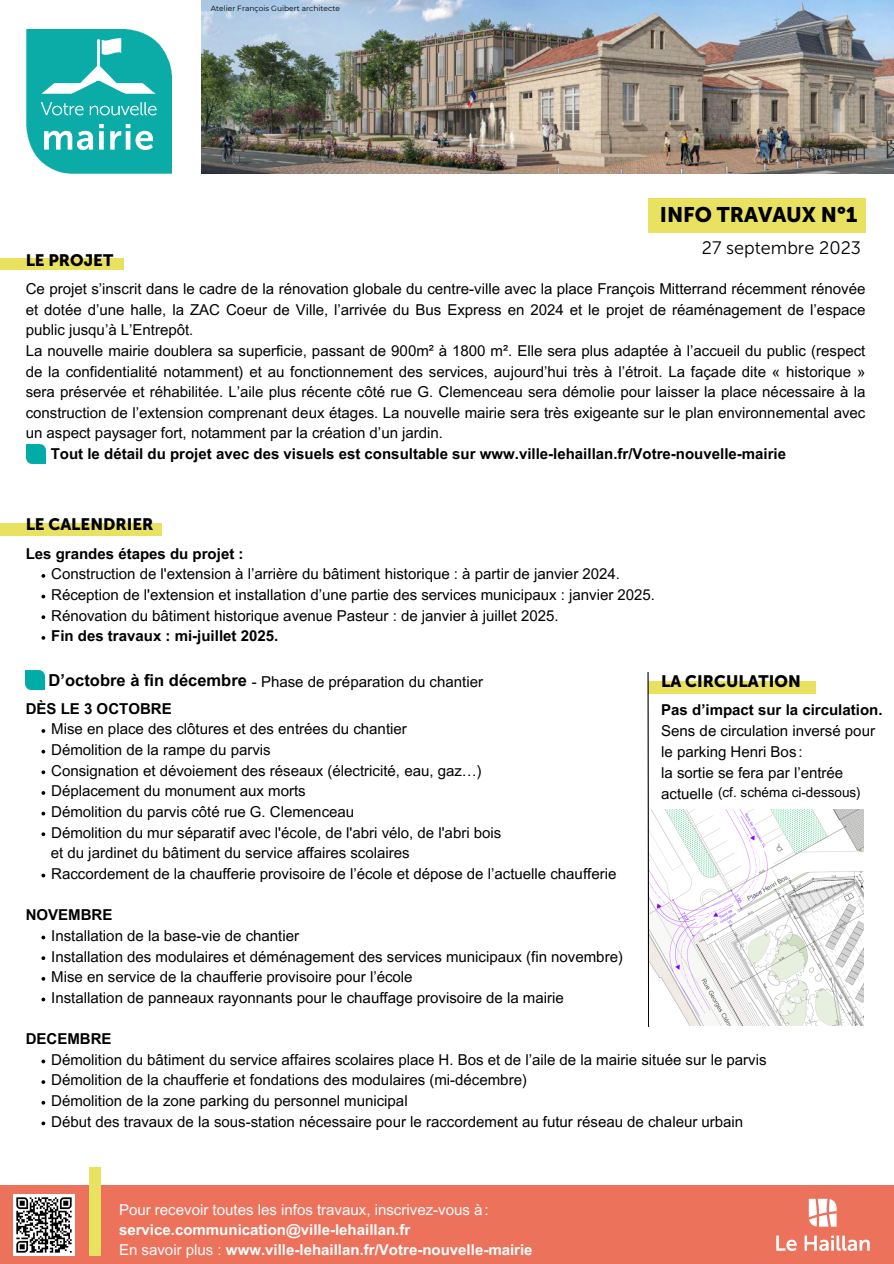
<style>
.page{position:relative;width:894px;height:1264px;background:#fff}
.page>*{position:absolute;margin:0;border:0;box-sizing:border-box;transform-origin:0 0}
.t1{font:21px "Museo Sans 900";color:#000}
.t2{font:18px "Museo Sans 300";color:#000}
.t3{font:16.5px "Museo Sans 900";color:#000}
.t4{font:15px/20.7px "Arial MT Pro";color:#000;text-align:justify}
.t5{font:700 15px "Arial MT Pro";color:#000}
.t6{font:700 15px "Arial MT Pro";color:#fff}
.t7{font:15px "Arial MT Pro";color:#fff}
.t8{font:13.5px "Arial MT Pro";color:#000}
.t9{font:7.5px "Montserrat";color:#000}
.s1{font-weight:700;font-size:16.5px}
.s2{font-weight:700}
.s3{font-weight:400}
</style>
<div class="page">
<img style="left:26px;top:30px;width:145px;height:144px">
<div style="left:0;top:1184px;width:893px;height:79px;background:#ec725c"></div>
<img style="left:776px;top:1198px;width:94px;height:53px">
<div style="left:648px;top:681px;width:167px;height:13px;background:#e9e260"></div>
<div style="left:0;top:258px;width:123px;height:11px;background:#e9e260"></div>
<div style="left:0;top:523px;width:161px;height:13px;background:#e9e260"></div>
<svg style="left:41px;top:574px;width:4px;height:4px"></svg>
<svg style="left:41px;top:594px;width:4px;height:4px"></svg>
<svg style="left:41px;top:615px;width:4px;height:4px"></svg>
<svg style="left:41px;top:636px;width:4px;height:3px"></svg>
<svg style="left:41px;top:729px;width:4px;height:4px"></svg>
<svg style="left:41px;top:749px;width:4px;height:4px"></svg>
<svg style="left:41px;top:770px;width:4px;height:4px"></svg>
<svg style="left:41px;top:791px;width:4px;height:3px"></svg>
<svg style="left:41px;top:811px;width:4px;height:4px"></svg>
<svg style="left:41px;top:832px;width:4px;height:4px"></svg>
<svg style="left:41px;top:873px;width:4px;height:4px"></svg>
<svg style="left:41px;top:935px;width:4px;height:4px"></svg>
<svg style="left:41px;top:956px;width:4px;height:4px"></svg>
<svg style="left:41px;top:977px;width:4px;height:3px"></svg>
<svg style="left:41px;top:997px;width:4px;height:4px"></svg>
<svg style="left:41px;top:1059px;width:4px;height:4px"></svg>
<svg style="left:41px;top:1100px;width:4px;height:4px"></svg>
<svg style="left:41px;top:1121px;width:4px;height:4px"></svg>
<div style="left:89px;top:1167px;width:12px;height:88px;background:#e9e260"></div>
<div style="left:648px;top:198px;width:217px;height:34px;background:#e9e260"></div>
<img style="left:202px;top:0;width:691px;height:173px">
<svg style="left:647px;top:672px;width:2px;height:355px"></svg>
<img style="left:26px;top:444px;width:19px;height:19px">
<img style="left:14px;top:1194px;width:61px;height:61px">
<img style="left:649px;top:809px;width:214px;height:216px">
<img style="left:26px;top:670px;width:19px;height:19px">
<p class="t9" style="left:211px;top:4px;width:131px">Atelier François Guibert architecte</p>
<p class="t1" style="left:659px;top:202px;width:199px">INFO TRAVAUX N°1</p>
<p class="t2" style="left:701px;top:237px;width:161px">27 septembre 2023</p>
<p class="t3" style="left:26px;top:250px;width:89px">LE PROJET</p>
<p class="t4" style="left:26px;top:280px;width:841px">Ce projet s’inscrit dans le cadre de la rénovation globale du centre-ville avec la place François Mitterrand récemment rénovée et dotée d’une halle, la ZAC Coeur de Ville, l’arrivée du Bus Express en 2024 et le projet de réaménagement de l’espace public jusqu’à L’Entrepôt.</p>
<p class="t4" style="left:26px;top:342px;width:841px">La nouvelle mairie doublera sa superficie, passant de 900m² à 1800 m². Elle sera plus adaptée à l’accueil du public (respect de la confidentialité notamment) et au fonctionnement des services, aujourd’hui très à l’étroit. La façade dite « historique » sera préservée et réhabilitée. L’aile plus récente côté rue G. Clemenceau sera démolie pour laisser la place nécessaire à la construction de l’extension comprenant deux étages. La nouvelle mairie sera très exigeante sur le plan environnemental avec un aspect paysager fort, notamment par la création d’un jardin.</p>
<p class="t5" style="left:51px;top:448px;width:736px">Tout le détail du projet avec des visuels est consultable sur www.ville-lehaillan.fr/Votre-nouvelle-mairie</p>
<p class="t3" style="left:26px;top:515px;width:129px">LE CALENDRIER</p>
<p class="t5" style="left:26px;top:547px;width:219px">Les grandes étapes du projet :</p>
<p class="t4" style="left:51px;top:565px;width:570px">Construction de l'extension à l’arrière du bâtiment historique : à partir de janvier 2024.</p>
<p class="t4" style="left:51px;top:586px;width:605px">Réception de l'extension et installation d’une partie des services municipaux : janvier 2025.</p>
<p class="t4" style="left:51px;top:607px;width:509px">Rénovation du bâtiment historique avenue Pasteur : de janvier à juillet 2025.</p>
<p class="t5" style="left:51px;top:630px;width:228px">Fin des travaux : mi-juillet 2025.</p>
<p class="t4" style="left:49px;top:673px;width:436px"><span class="s1">D’octobre à fin décembre</span> - Phase de préparation du chantier</p>
<p class="t5" style="left:26px;top:702px;width:147px">DÈS LE 3 OCTOBRE</p>
<p class="t4" style="left:51px;top:720px;width:357px">Mise en place des clôtures et des entrées du chantier</p>
<p class="t4" style="left:51px;top:741px;width:221px">Démolition de la rampe du parvis</p>
<p class="t4" style="left:51px;top:762px;width:432px">Consignation et dévoiement des réseaux (électricité, eau, gaz…)</p>
<p class="t4" style="left:51px;top:782px;width:256px">Déplacement du monument aux morts</p>
<p class="t4" style="left:51px;top:803px;width:304px">Démolition du parvis côté rue G. Clemenceau</p>
<p class="t4" style="left:51px;top:823px;width:451px">Démolition du mur séparatif avec l'école, de l'abri vélo, de l'abri bois</p>
<p class="t4" style="left:51px;top:865px;width:566px">Raccordement de la chaufferie provisoire de l’école et dépose de l’actuelle chaufferie</p>
<p class="t4" style="left:51px;top:844px;width:360px">et du jardinet du bâtiment du service affaires scolaires</p>
<p class="t5" style="left:26px;top:909px;width:88px">NOVEMBRE</p>
<p class="t4" style="left:51px;top:927px;width:249px">Installation de la base-vie de chantier</p>
<p class="t4" style="left:51px;top:947px;width:573px">Installation des modulaires et déménagement des services municipaux (fin novembre)</p>
<p class="t4" style="left:51px;top:968px;width:363px">Mise en service de la chaufferie provisoire pour l’école</p>
<p class="t4" style="left:51px;top:989px;width:514px">Installation de panneaux rayonnants pour le chauffage provisoire de la mairie</p>
<p class="t5" style="left:26px;top:1033px;width:87px">DECEMBRE</p>
<p class="t3" style="left:661px;top:671px;width:141px">LA CIRCULATION</p>
<p class="t4" style="left:661px;top:700px;width:223px;text-align:left"><span class="s2">Pas d’impact sur la circulation.<br></span>Sens de circulation inversé pour le parking Henri Bos :</p>
<p class="t4" style="left:661px;top:763px;width:183px">la sortie se fera par l’entrée actuelle</p>
<p class="t8" style="left:717px;top:787px;width:144px">(cf. schéma ci-dessous)</p>
<p class="t4" style="left:51px;top:1051px;width:716px">Démolition du bâtiment du service affaires scolaires place H. Bos et de l’aile de la mairie située sur le parvis</p>
<p class="t4" style="left:51px;top:1071px;width:477px">Démolition de la chaufferie et fondations des modulaires (mi-décembre)</p>
<p class="t4" style="left:51px;top:1092px;width:358px">Démolition de la zone parking du personnel municipal</p>
<p class="t4" style="left:51px;top:1112px;width:693px">Début des travaux de la sous-station nécessaire pour le raccordement au futur réseau de chaleur urbain</p>
<p class="t7" style="left:119px;top:1203px;width:371px">Pour recevoir toutes les infos travaux, inscrivez-vous à:</p>
<p class="t6" style="left:119px;top:1223px;width:293px">service.communication@ville-lehaillan.fr</p>
<p class="t6" style="left:119px;top:1244px;width:415px"><span class="s3">En savoir plus :</span> www.ville-lehaillan.fr/Votre-nouvelle-mairie</p>
</div>
